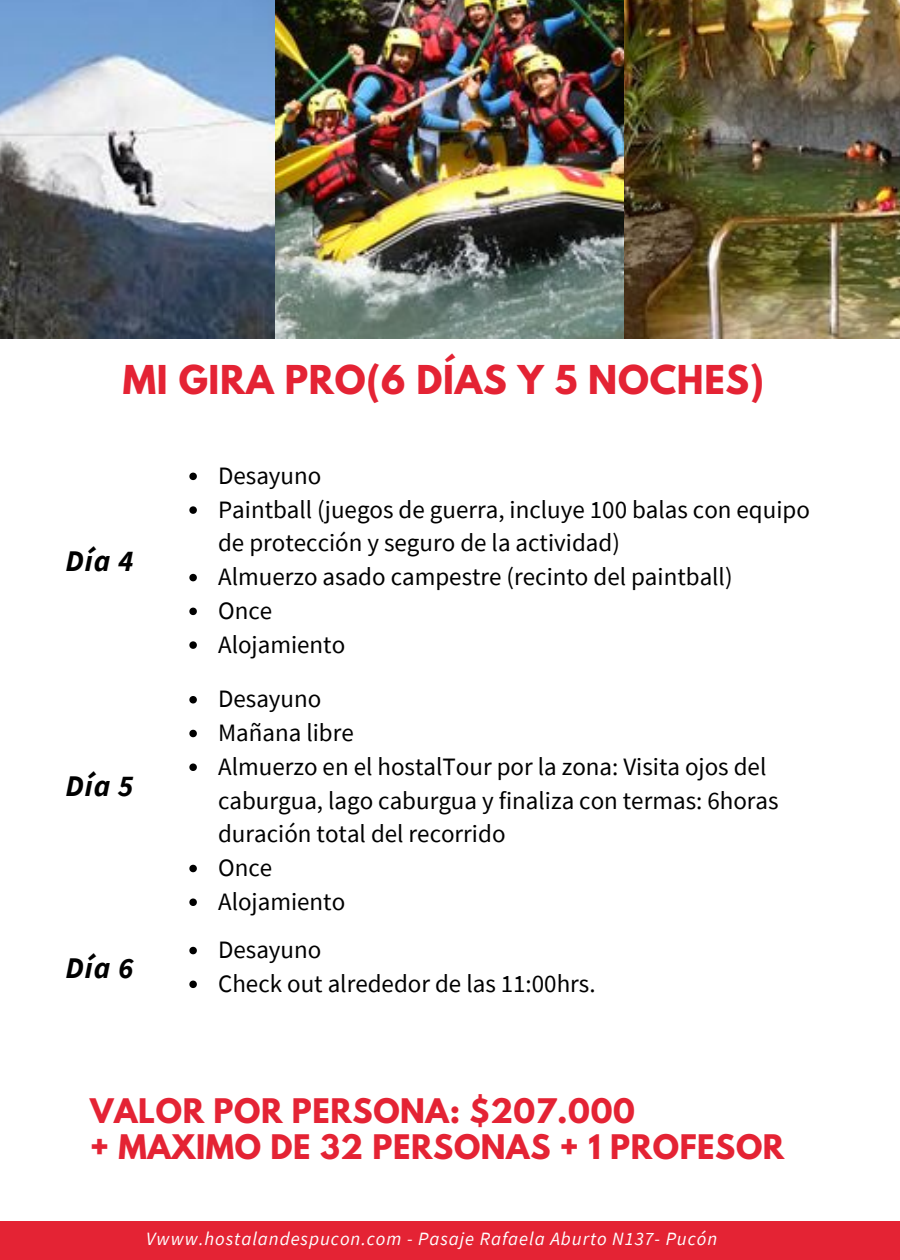
<style>
.page{position:relative;width:900px;height:1260px;background:#fff}
.page>*{position:absolute;margin:0;border:0;box-sizing:border-box;transform-origin:0 0}
.t1{font:700 35.25px "League Spartan";letter-spacing:.02em;color:#e42334}
.t2{font:700 30px/35.5px "League Spartan";letter-spacing:.02em;color:#e42334}
.t3{font:italic 700 30px "Source Sans Pro";letter-spacing:.03em;color:#000}
.t4{font:25px/33.8px "Source Sans Pro";color:#000}
.t5{font:italic 18.75px "Source Sans Pro";letter-spacing:.05em;color:#fff}
</style>
<div class="page">
<div style="left:0;top:1221px;width:900px;height:39px;background:#e42334"></div>
<img style="left:0;top:0;width:900px;height:339px">
<svg style="left:189px;top:473px;width:8px;height:7px"></svg>
<svg style="left:189px;top:506px;width:8px;height:8px"></svg>
<svg style="left:189px;top:574px;width:8px;height:7px"></svg>
<svg style="left:189px;top:608px;width:8px;height:7px"></svg>
<svg style="left:189px;top:641px;width:8px;height:8px"></svg>
<svg style="left:189px;top:696px;width:8px;height:8px"></svg>
<svg style="left:189px;top:730px;width:8px;height:7px"></svg>
<svg style="left:189px;top:764px;width:8px;height:7px"></svg>
<svg style="left:189px;top:865px;width:8px;height:7px"></svg>
<svg style="left:189px;top:899px;width:8px;height:7px"></svg>
<svg style="left:189px;top:947px;width:8px;height:7px"></svg>
<svg style="left:189px;top:981px;width:8px;height:7px"></svg>
<h1 class="t1" style="left:123px;top:362px;width:643px">MI GIRA PRO(6 DÍAS Y 5 NOCHES)</h1>
<p class="t3" style="left:66px;top:542px;width:69px">Día 4</p>
<p class="t3" style="left:66px;top:766px;width:69px">Día 5</p>
<p class="t4" style="left:218px;top:458px;width:593px">Desayuno<br>Paintball (juegos de guerra, incluye 100 balas con equipo de protección y seguro de la actividad)<br>Almuerzo asado campestre (recinto del paintball)<br>Once<br>Alojamiento</p>
<p class="t4" style="left:218px;top:681px;width:562px">Desayuno<br>Mañana libre<br>Almuerzo en el hostalTour por la zona: Visita ojos del caburgua, lago caburgua y finaliza con termas: 6horas duración total del recorrido<br>Once<br>Alojamiento</p>
<p class="t3" style="left:66px;top:948px;width:69px">Día 6</p>
<p class="t4" style="left:218px;top:932px;width:379px">Desayuno<br>Check out alrededor de las 11:00hrs.</p>
<p class="t2" style="left:90px;top:1097px;width:696px">VALOR POR PERSONA: $207.000<br>+ MAXIMO DE 32 PERSONAS + 1 PROFESOR</p>
<p class="t5" style="left:146px;top:1227px;width:573px">Vwww.hostalandespucon.com - Pasaje Rafaela Aburto N137- Pucón</p>
</div>
